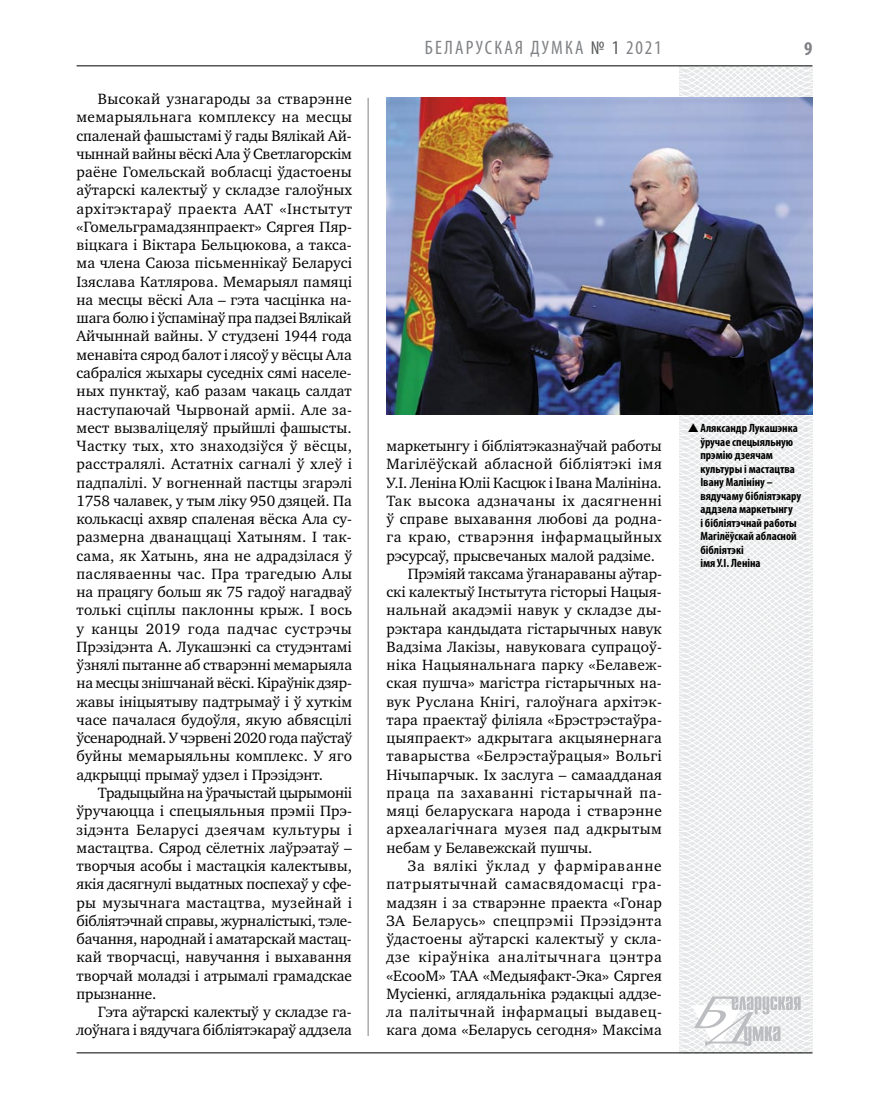
<style>
.page{position:relative;width:872px;height:1106px;background:#fff}
.page>*{position:absolute;margin:0;border:0;box-sizing:border-box;transform-origin:0 0}
.t1{font:condensed 19.5px "Myriad Pro";letter-spacing:.11em;color:#808285}
.t2{font:700 condensed 19.5px "Myriad Pro";color:#808285}
.t3{font:15.3px/18.3px "Charter C";letter-spacing:.015em;color:#000;text-align:justify}
.t4{font:15.3px/18.3px "Charter C";letter-spacing:-.01em;color:#000;text-align:right}
.t5{font:15.3px "Charter C";letter-spacing:-.005em;color:#000}
.t6{font:15.3px "Charter C";letter-spacing:.035em;color:#000}
.t7{font:15.3px "Charter C";letter-spacing:.04em;color:#000}
.t8{font:15.3px "Charter C";letter-spacing:.045em;color:#000}
.t9{font:15.3px "Charter C";letter-spacing:.05em;color:#000}
.t10{font:700 condensed 12px/13.5px "Myriad Pro";color:#000}
.s1{color:#58595b}
</style>
<div class="page">
<hr style="left:368px;top:98px;width:1px;height:938px;background:#808285">
<svg style="left:621px;top:65px;width:192px;height:989px"></svg>
<svg style="left:691px;top:996px;width:109px;height:53px"></svg>
<hr style="left:77px;top:65px;width:735px;height:1px;background:#000">
<hr style="left:77px;top:1052px;width:735px;height:1px;background:#000">
<img style="left:386px;top:97px;width:426px;height:317px">
<svg style="left:688px;top:423px;width:23px;height:10px"></svg>
<p class="t3" style="left:77px;top:90px;width:277px;text-indent:21px">Высокай узнагароды за стварэнне мемарыяльнага комплексу на месцы спаленай фашыстамі ў гады Вялікай Ай&shy;чыннай вайны вёскі Ала ў Светлагорскім раёне Гомельскай вобласці ўдастоены аўтарскі калектыў у складзе галоўных архітэктараў праекта ААТ «Інстытут «Гомельграмадзянпраект» Сяргея Пяр&shy;віцкага і Віктара Бельцюкова, а такса&shy;ма члена Саюза пісьменнікаў Беларусі Ізяслава Катлярова. Мемарыял памяці на месцы вёскі Ала – гэта часцінка на&shy;шага болю і ўспамінаў пра падзеі Вялікай Айчыннай вайны. У студзені 1944 года менавіта сярод балот і лясоў у вёсцы Ала сабраліся жыхары суседніх сямі населе&shy;ных пунктаў, каб разам чакаць салдат наступаючай Чырвонай арміі. Але за&shy;мест вызваліцеляў прыйшлі фашысты.<br>Частку тых, хто знаходзіўся ў вёсцы, расстралялі. Астатніх сагналі ў хлеў і падпалілі. У вогненнай пастцы згарэлі 1758 чалавек, у тым ліку 950 дзяцей. Па колькасці ахвяр спаленая вёска Ала су&shy;размерна дванаццаці Хатыням. І так&shy;сама, як Хатынь, яна не адрадзілася ў пасляваенны час. Пра трагедыю Алы на працягу больш як 75 гадоў нагадваў толькі сціплы паклонны крыж. І вось у канцы 2019 года падчас сустрэчы Прэзідэнта А. Лукашэнкі са студэнтамі ўзнялі пытанне аб стварэнні мемарыяла на месцы знішчанай вёскі. Кіраўнік дзяр&shy;жавы ініцыятыву падтрымаў і ў хуткім часе пачалася будоўля, якую абвясцілі ўсенароднай. У чэрвені 2020 года паўстаў буйны мемарыяльны комплекс. У яго адкрыцці прымаў удзел і Прэзідэнт.</p>
<p class="t3" style="left:77px;top:783px;width:277px;text-indent:21px">Традыцыйна на ўрачыстай цырымоніі ўручаюцца і спецыяльныя прэміі Прэ&shy;зідэнта Беларусі дзеячам культуры і мастацтва. Сярод сёлетніх лаўрэатаў – творчыя асобы і мастацкія калектывы, якія дасягнулі выдатных поспехаў у сфе&shy;ры музычнага мастацтва, музейнай і бібліятэчнай справы, журналістыкі, тэле&shy;бачання, народнай і аматарскай мастац&shy;кай творчасці, навучання і выхавання творчай моладзі і атрымалі грамадскае прызнанне.</p>
<p class="t4" style="left:77px;top:1003px;width:277px">Гэта аўтарскі калектыў у складзе га&shy;лоўнага і вядучага бібліятэкараў аддзела</p>
<p class="t1" style="left:425px;top:36px;width:238px">БЕЛАРУСКАЯ ДУМКА <span class="s1">№ 1</span> 2021</p>
<p class="t2" style="left:804px;top:37px;width:10px">9</p>
<p class="t5" style="left:386px;top:437px;width:277px">маркетынгу і бібліятэказнаўчай работы</p>
<p class="t3" style="left:386px;top:455px;width:277px">Магілёўскай абласной бібліятэкі імя</p>
<p class="t4" style="left:386px;top:473px;width:277px">У.І. Леніна Юліі Касцюк і Івана Малініна.</p>
<p class="t3" style="left:386px;top:491px;width:277px">Так высока адзначаны іх дасягненні</p>
<p class="t3" style="left:386px;top:510px;width:277px">ў справе выхавання любові да родна-</p>
<p class="t3" style="left:386px;top:528px;width:277px">га краю, стварэння інфармацыйных</p>
<p class="t5" style="left:386px;top:547px;width:270px">рэсурсаў, прысвечаных малой радзіме.</p>
<p class="t5" style="left:408px;top:565px;width:256px">Прэміяй таксама ўганараваны аўтар-</p>
<p class="t3" style="left:386px;top:583px;width:277px">скі калектыў Інстытута гісторыі Нацыя-</p>
<p class="t3" style="left:386px;top:601px;width:277px">нальнай акадэміі навук у складзе ды-</p>
<p class="t3" style="left:386px;top:619px;width:277px">рэктара кандыдата гістарычных навук</p>
<p class="t3" style="left:386px;top:637px;width:274px">Вадзіма Лакізы, навуковага супрацоў--</p>
<p class="t3" style="left:386px;top:656px;width:277px">ніка Нацыянальнага парку «Белавеж-</p>
<p class="t3" style="left:386px;top:674px;width:277px">ская пушча» магістра гістарычных на-</p>
<p class="t3" style="left:386px;top:692px;width:277px">вук Руслана Кнігі, галоўнага архітэк-</p>
<p class="t3" style="left:386px;top:710px;width:277px">тара праектаў філіяла «Брэстрэстаўра-</p>
<p class="t3" style="left:386px;top:729px;width:277px">цыяпраект» адкрытага акцыянернага</p>
<p class="t3" style="left:386px;top:747px;width:277px">таварыства «Белрэстаўрацыя» Вольгі</p>
<p class="t3" style="left:386px;top:765px;width:277px">Нічыпарчык. Іх заслуга – самаадданая</p>
<p class="t6" style="left:386px;top:784px;width:277px">праца па захаванні гістарычнай па-</p>
<p class="t3" style="left:386px;top:802px;width:277px">мяці беларускага народа і стварэнне</p>
<p class="t3" style="left:386px;top:820px;width:277px">археалагічнага музея пад адкрытым</p>
<p class="t3" style="left:386px;top:838px;width:208px">небам у Белавежскай пушчы.</p>
<p class="t9" style="left:408px;top:857px;width:255px">За вялікі ўклад у фарміраванне</p>
<p class="t7" style="left:386px;top:875px;width:277px">патрыятычнай самасвядомасці гра-</p>
<p class="t3" style="left:386px;top:893px;width:277px">мадзян і за стварэнне праекта «Гонар</p>
<p class="t6" style="left:386px;top:912px;width:277px">ЗА Беларусь» спецпрэміі Прэзідэнта</p>
<p class="t3" style="left:386px;top:929px;width:277px">ўдастоены аўтарскі калектыў у скла-</p>
<p class="t8" style="left:386px;top:948px;width:277px">дзе кіраўніка аналітычнага цэнтра</p>
<p class="t3" style="left:386px;top:966px;width:277px">«EcоoМ» ТАА «Медыяфакт-Эка» Сяргея</p>
<p class="t3" style="left:386px;top:984px;width:277px">Мусіенкі, аглядальніка рэдакцыі аддзе-</p>
<p class="t3" style="left:386px;top:1002px;width:277px">ла палітычнай інфармацыі выдавец-</p>
<p class="t3" style="left:386px;top:1021px;width:277px">кага дома «Беларусь сегодня» Максіма</p>
<p class="t10" style="left:700px;top:421px;width:102px">Аляксандр Лукашэнка ўручае спецыяльную прэмію дзеячам культуры і мастацтва<br>Івану Малініну – вядучаму бібліятэкару аддзела маркетынгу<br>і бібліятэчнай работы<br>Магілёўскай абласной бібліятэкі<br>імя У.І. Леніна</p>
</div>
